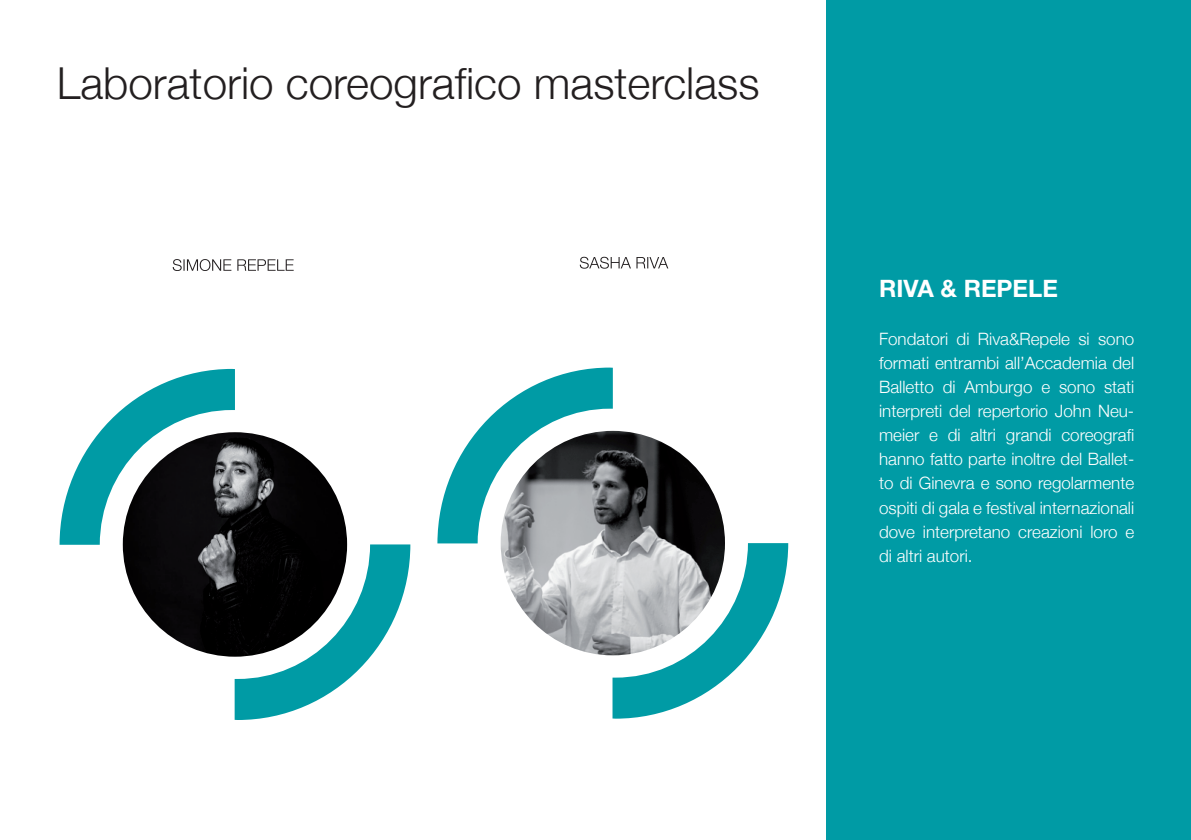
<style>
.page{position:relative;width:1191px;height:840px;background:#fff}
.page>*{position:absolute;margin:0;border:0;box-sizing:border-box;transform-origin:0 0}
.t1{font:300 44px "Helvetica Neue";color:#231f20}
.t2{font:700 24px "Helvetica Neue";color:#fff}
.t3{font:300 17px/24px "Helvetica Neue";color:#fff;text-align:justify}
</style>
<div class="page">
<svg style="left:60px;top:369px;width:350px;height:350px"></svg>
<img style="left:123px;top:432px;width:224px;height:224px;border-radius:112px">
<svg style="left:173px;top:259px;width:121px;height:12px"></svg>
<svg style="left:580px;top:256px;width:88px;height:12px"></svg>
<svg style="left:437px;top:367px;width:351px;height:351px"></svg>
<img style="left:500px;top:430px;width:225px;height:225px;border-radius:112px">
<div style="left:826px;top:0;width:365px;height:839px;background:#009ba5"></div>
<h1 class="t1" style="left:57px;top:57px;width:704px">Laboratorio coreografico masterclass</h1>
<h2 class="t2" style="left:879px;top:274px;width:180px">RIVA &amp; REPELE</h2>
<p class="t3" style="left:879px;top:327px;width:257px">Fondatori di Riva&amp;Repele si sono formati entrambi all’Accademia del Balletto di Amburgo e sono stati interpreti del repertorio John Neu&shy;meier e di altri grandi coreografi hanno fatto parte inoltre del Ballet&shy;to di Ginevra e sono regolarmente ospiti di gala e festival internazionali dove interpretano creazioni loro e di altri autori.</p>
</div>
